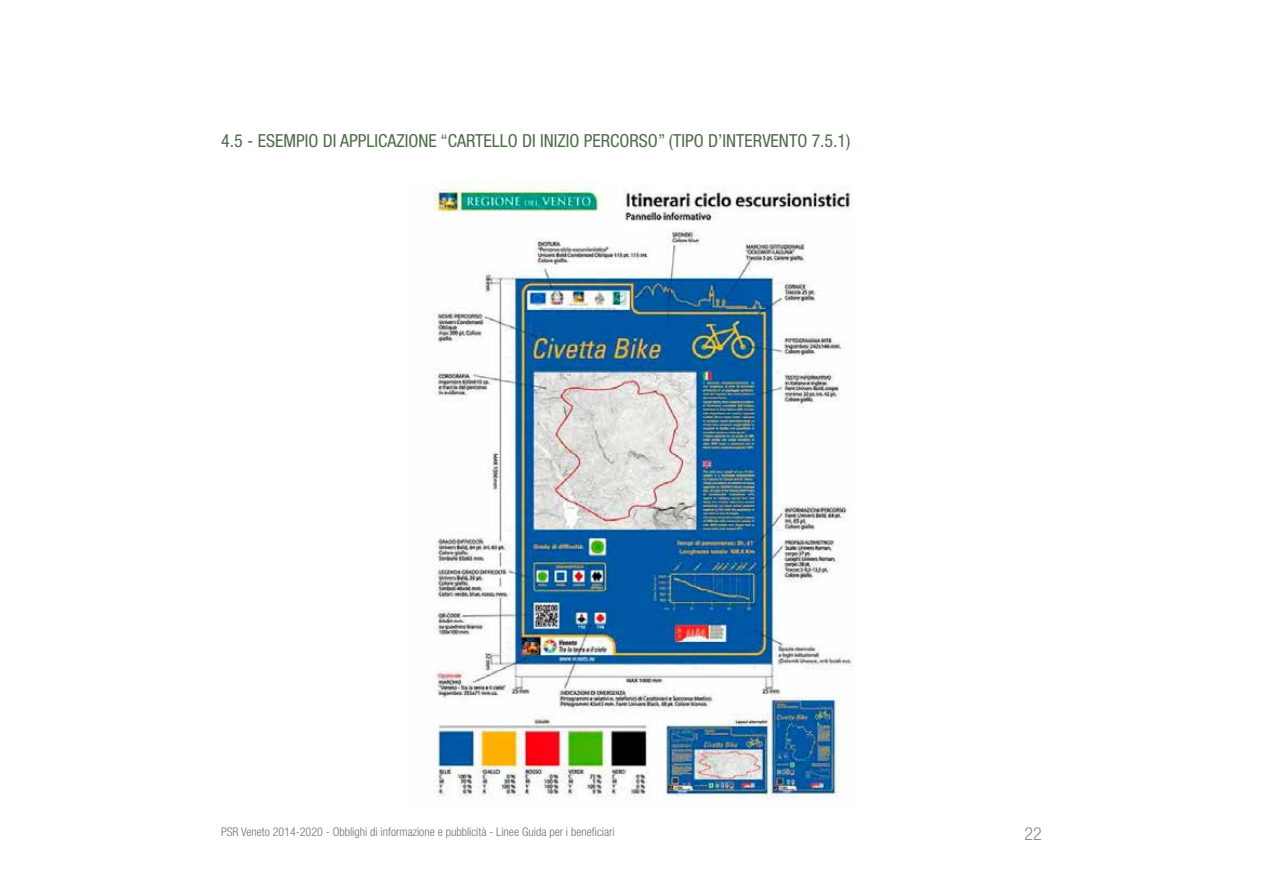
<style>
.page{position:relative;width:1263px;height:893px;background:#fff}
.page>*{position:absolute;margin:0;border:0;box-sizing:border-box;transform-origin:0 0}
.t1{font:condensed 18px "Helvetica Neue LT Std";color:#4f6c4a}
.t2{font:300 condensed 18px "Helvetica Neue LT Std";color:#87888a}
.t3{font:300 condensed 12px "Helvetica Neue LT Std";color:#707172}
</style>
<div class="page">
<img style="left:424px;top:181px;width:428px;height:619px">
<h1 class="t1" style="left:221px;top:130px;width:631px">4.5 - ESEMPIO DI APPLICAZIONE “CARTELLO DI INIZIO PERCORSO” (TIPO D’INTERVENTO 7.5.1)</h1>
<p class="t3" style="left:221px;top:825px;width:395px">PSR Veneto 2014-2020 - Obblighi di informazione e pubblicità - Linee Guida per i beneficiari</p>
<h1 class="t2" style="left:1024px;top:824px;width:19px">22</h1>
</div>
